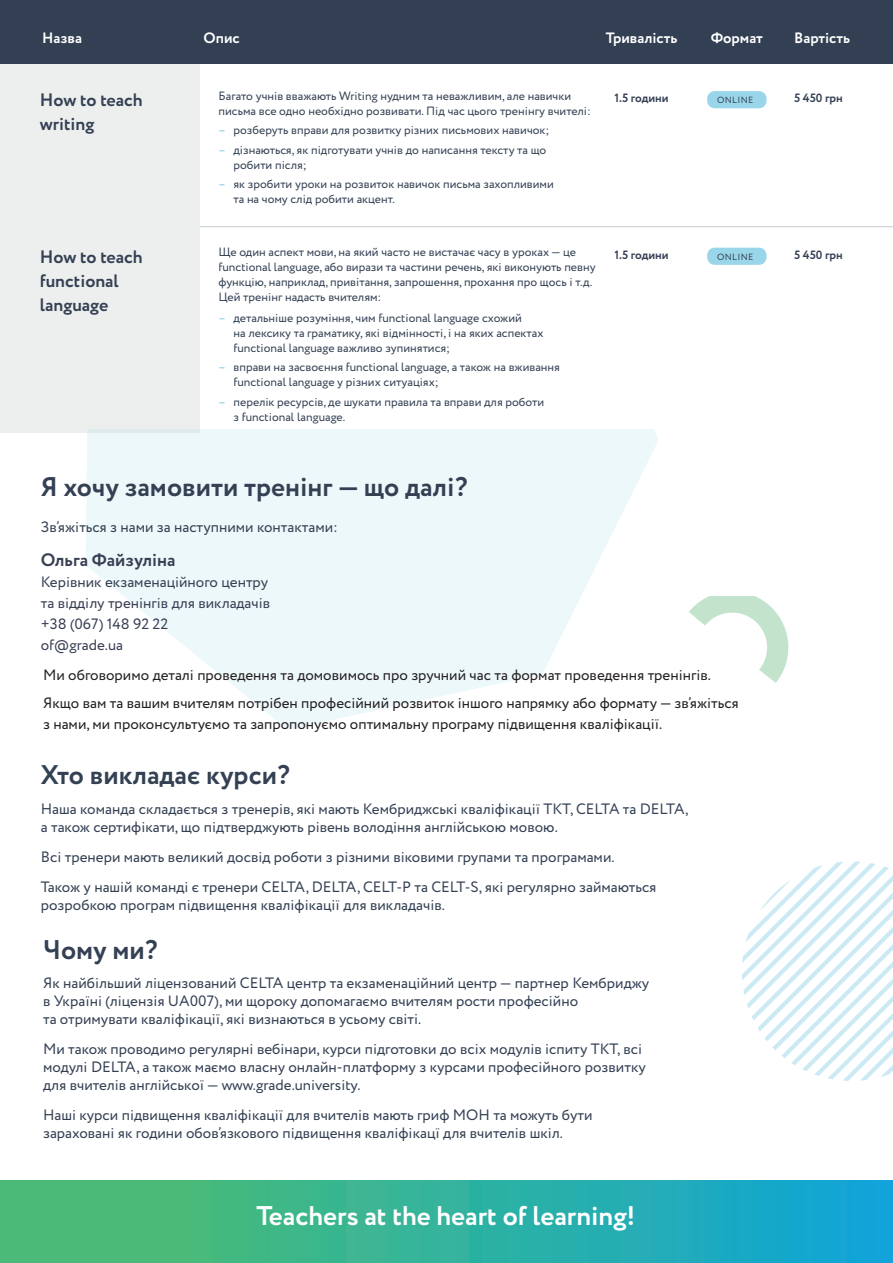
<style>
.page{position:relative;width:893px;height:1263px;background:#fff}
.page>*{position:absolute;margin:0;border:0;box-sizing:border-box;transform-origin:0 0}
.t1{font:700 27px "Circe";color:#344053}
.t2{font:700 27px "Circe";color:#fff}
.t3{font:700 18px/24px "Circe";color:#344053}
.t4{font:700 18px "Circe";color:#383f54}
.t5{font:15px/18px "Circe";color:#334053}
.t6{font:15px/28.5px "Circe";color:#231f20}
.t7{font:15px/21px "Circe";color:#383f54}
.t8{font:700 15px "Circe";color:#fff}
.t9{font:12px/15px "Circe";color:#334053}
.t10{font:700 12px "Circe";color:#344053}
.t11{font:700 12px/19.5px "Circe";color:#9ad6e9}
.t12{font:9px "Circe";letter-spacing:.03em;color:#344053}
</style>
<div class="page">
<hr style="left:7px;top:226px;width:886px;height:1px;background:#c7cacc">
<div style="left:0;top:55px;width:200px;height:378px;background:#edefee"></div>
<div style="left:0;top:0;width:893px;height:64px;background:#334053"></div>
<div style="left:707px;top:91px;width:60px;height:17px;background:#9ad6e9;border-radius:8px"></div>
<div style="left:707px;top:248px;width:60px;height:17px;background:#9ad6e9;border-radius:8px"></div>
<svg style="left:86px;top:430px;width:572px;height:300px;fill:#edf8fb"></svg>
<svg style="left:742px;top:861px;width:151px;height:220px"></svg>
<svg style="left:689px;top:596px;width:99px;height:87px"></svg>
<div style="left:0;top:1180px;width:892px;height:83px;background:linear-gradient(to right,#53be69,#10a5d6)"></div>
<p class="t8" style="left:42px;top:28px;width:41px">Назва</p>
<p class="t8" style="left:203px;top:28px;width:38px">Опис</p>
<p class="t8" style="left:606px;top:28px;width:73px">Тривалість</p>
<p class="t8" style="left:711px;top:28px;width:54px">Формат</p>
<p class="t8" style="left:794px;top:28px;width:57px">Вартість</p>
<p class="t3" style="left:40px;top:89px;width:104px">How to teach writing</p>
<p class="t3" style="left:40px;top:246px;width:104px">How to teach functional language</p>
<p class="t9" style="left:218px;top:88px;width:374px">Багато учнів вважають Writing нудним та неважливим, але навички письма все одно необхідно розвивати. Під час цього тренінгу вчителі:</p>
<p class="t11" style="left:218px;top:121px;width:9px">– –</p>
<p class="t11" style="left:218px;top:175px;width:9px">–</p>
<p class="t9" style="left:233px;top:121px;width:317px;line-height:19.5px">розберуть вправи для розвитку різних письмових навичок; дізнаються, як підготувати учнів до написання тексту та що</p>
<p class="t9" style="left:233px;top:155px;width:322px;line-height:19.5px">робити після;<br>як зробити уроки на розвиток навичок письма захопливими</p>
<p class="t9" style="left:233px;top:192px;width:163px">та на чому слід робити акцент.</p>
<p class="t9" style="left:218px;top:245px;width:379px">Ще один аспект мови, на який часто не вистачає часу в уроках — це functional language, або вирази та частини речень, які виконують певну функцію, наприклад, привітання, запрошення, прохання про щось і т.д.<br>Цей тренінг надасть вчителям:</p>
<p class="t11" style="left:218px;top:308px;width:9px">–</p>
<p class="t11" style="left:218px;top:358px;width:9px">–</p>
<p class="t11" style="left:218px;top:392px;width:9px">–</p>
<p class="t9" style="left:233px;top:311px;width:311px">детальніше розуміння, чим functional language схожий<br>на лексику та граматику, які відмінності, і на яких аспектах functional language важливо зупинятися;</p>
<p class="t9" style="left:233px;top:360px;width:328px">вправи на засвоєння functional language, а також на вживання functional language у різних ситуаціях;</p>
<p class="t9" style="left:233px;top:395px;width:312px">перелік ресурсів, де шукати правила та вправи для роботи з functional language.</p>
<p class="t10" style="left:615px;top:90px;width:56px">1.5 години</p>
<p class="t12" style="left:717px;top:94px;width:38px">ONLINE</p>
<p class="t10" style="left:794px;top:90px;width:50px">5 450 грн</p>
<p class="t10" style="left:615px;top:247px;width:56px">1.5 години</p>
<p class="t12" style="left:717px;top:251px;width:38px">ONLINE</p>
<p class="t10" style="left:794px;top:247px;width:50px">5 450 грн</p>
<h1 class="t1" style="left:41px;top:468px;width:428px">Я хочу замовити тренінг — що далі?</h1>
<p class="t5" style="left:41px;top:518px;width:299px">Зв’яжіться з нами за наступними контактами:</p>
<p class="t4" style="left:41px;top:547px;width:136px">Ольга Файзуліна</p>
<p class="t7" style="left:41px;top:571px;width:231px">Керівник екзаменаційного центру та відділу тренінгів для викладачів +38 (067) 148 92 22<br>of@grade.ua</p>
<p class="t6" style="left:43px;top:661px;width:697px">Ми обговоримо деталі проведення та домовимось про зручний час та формат проведення тренінгів.<br>Якщо вам та вашим вчителям потрібен професійний розвиток іншого напрямку або формату — зв’яжіться</p>
<p class="t6" style="left:43px;top:711px;width:621px">з нами, ми проконсультуємо та запропонуємо оптимальну програму підвищення кваліфікації.</p>
<h1 class="t1" style="left:41px;top:757px;width:251px">Хто викладає курси?</h1>
<p class="t5" style="left:41px;top:800px;width:649px">Наша команда складається з тренерів, які мають Кембриджські кваліфікації TKT, CELTA та DELTA, а також сертифікати, що підтверджують рівень володіння англійською мовою.</p>
<p class="t5" style="left:41px;top:842px;width:617px;line-height:30px">Всі тренери мають великий досвід роботи з різними віковими групами та програмами.<br>Також у нашій команді є тренери CELTA, DELTA, CELT-P та CELT-S, які регулярно займаються</p>
<p class="t5" style="left:41px;top:896px;width:406px">розробкою програм підвищення кваліфікації для викладачів.</p>
<h1 class="t1" style="left:43px;top:932px;width:116px">Чому ми?</h1>
<p class="t5" style="left:43px;top:974px;width:608px">Як найбільший ліцензований CELTA центр та екзаменаційний центр — партнер Кембриджу в Україні (ліцензія UA007), ми щороку допомагаємо вчителям рости професійно<br>та отримувати кваліфікації, які визнаються в усьому світі.</p>
<p class="t5" style="left:43px;top:1040px;width:604px">Ми також проводимо регулярні вебінари, курси підготовки до всіх модулів іспиту TKT, всі модулі DELTA, а також маємо власну онлайн-платформу з курсами професійного розвитку для вчителів англійської — www.grade.university.</p>
<p class="t5" style="left:43px;top:1106px;width:551px">Наші курси підвищення кваліфікації для вчителів мають гриф МОН та можуть бути зараховані як години обов’язкового підвищення кваліфікацї для вчителів шкіл.</p>
<h1 class="t2" style="left:256px;top:1197px;width:380px">Teachers at the heart of learning!</h1>
</div>
